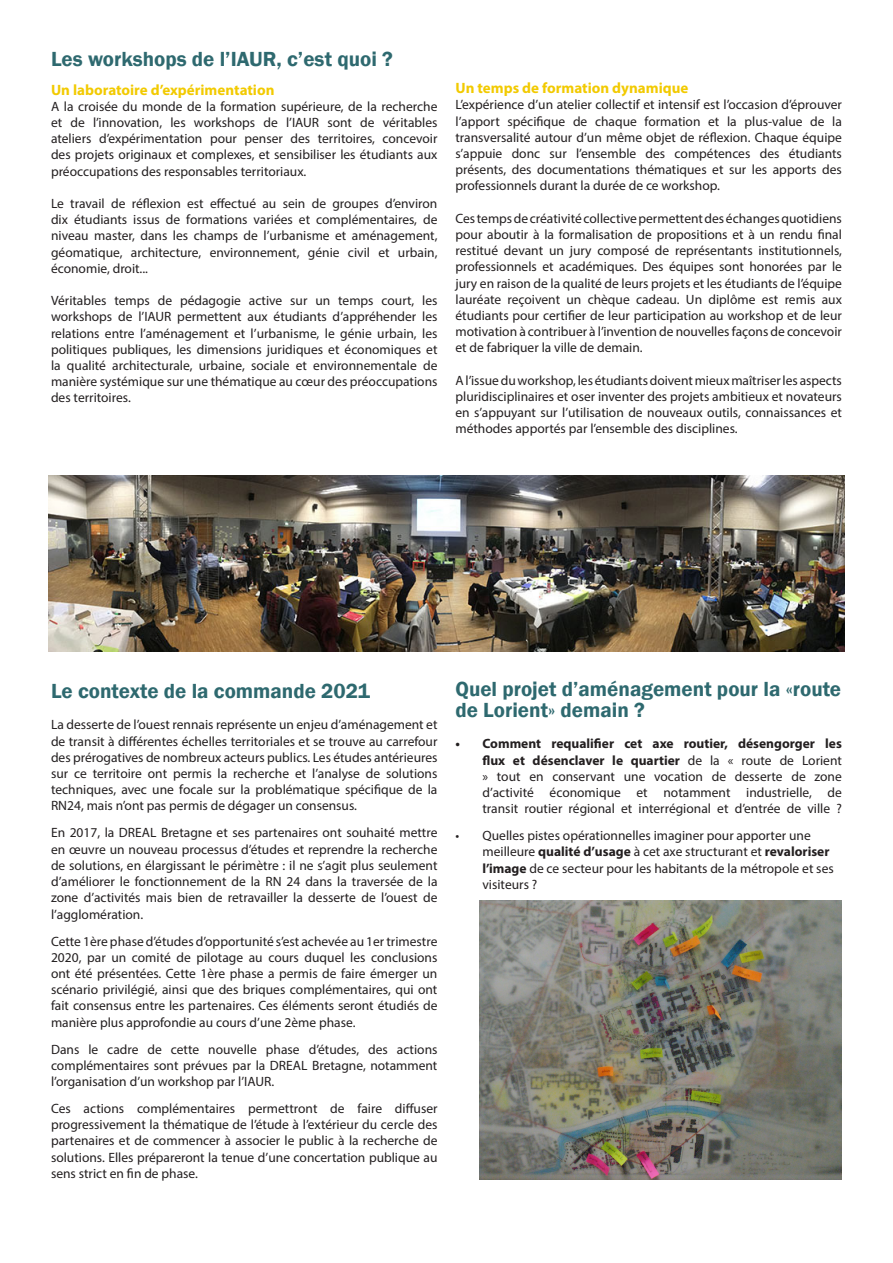
<style>
.page{position:relative;width:893px;height:1263px;background:#fff}
.page>*{position:absolute;margin:0;border:0;box-sizing:border-box;transform-origin:0 0}
.t1{font:600 21px/21px "Franklin Gothic";color:#2e696f}
.t2{font:700 15px "Myriad Pro";color:#f2ca00}
.t3{font:13.5px/16.2px "Myriad Pro";color:#231f20;text-align:justify}
.s1{font-weight:700}
</style>
<div class="page">
<img style="left:49px;top:475px;width:795px;height:177px">
<img style="left:479px;top:900px;width:363px;height:279px">
<p class="t1" style="left:51px;top:48px;width:343px">Les workshops de l’IAUR, c’est quoi ?</p>
<p class="t2" style="left:51px;top:80px;width:225px">Un laboratoire d’expérimentation</p>
<p class="t3" style="left:51px;top:98px;width:388px">A la croisée du monde de la formation supérieure, de la recherche et de l’innovation, les workshops de l’IAUR sont de véritables ateliers d’expérimentation pour penser des territoires, concevoir des projets originaux et complexes, et sensibiliser les étudiants aux préoccupations des responsables territoriaux.</p>
<p class="t3" style="left:51px;top:195px;width:388px">Le travail de réflexion est effectué au sein de groupes d’environ dix étudiants issus de formations variées et complémentaires, de niveau master, dans les champs de l’urbanisme et aménagement, géomatique, architecture, environnement, génie civil et urbain, économie, droit...</p>
<p class="t3" style="left:51px;top:292px;width:388px">Véritables temps de pédagogie active sur un temps court, les workshops de l’IAUR permettent aux étudiants d’appréhender les relations entre l’aménagement et l’urbanisme, le génie urbain, les politiques publiques, les dimensions juridiques et économiques et la qualité architecturale, urbaine, sociale et environnementale de manière systémique sur une thématique au cœur des préoccupations des territoires.</p>
<p class="t2" style="left:455px;top:78px;width:234px">Un temps de formation dynamique</p>
<p class="t3" style="left:455px;top:96px;width:388px">L’expérience d’un atelier collectif et intensif est l’occasion d’éprouver l’apport spécifique de chaque formation et la plus-value de la transversalité autour d’un même objet de réflexion. Chaque équipe s’appuie donc sur l’ensemble des compétences des étudiants présents, des documentations thématiques et sur les apports des professionnels durant la durée de ce workshop.</p>
<p class="t3" style="left:455px;top:210px;width:388px">Ces temps de créativité collective permettent des échanges quotidiens pour aboutir à la formalisation de propositions et à un rendu final restitué devant un jury composé de représentants institutionnels, professionnels et académiques. Des équipes sont honorées par le jury en raison de la qualité de leurs projets et les étudiants de l’équipe lauréate reçoivent un chèque cadeau. Un diplôme est remis aux étudiants pour certifier de leur participation au workshop et de leur motivation à contribuer à l’invention de nouvelles façons de concevoir et de fabriquer la ville de demain.</p>
<p class="t3" style="left:455px;top:372px;width:388px">A l’issue du workshop, les étudiants doivent mieux maîtriser les aspects pluridisciplinaires et oser inventer des projets ambitieux et novateurs en s’appuyant sur l’utilisation de nouveaux outils, connaissances et méthodes apportés par l’ensemble des disciplines.</p>
<p class="t1" style="left:51px;top:681px;width:321px">Le contexte de la commande 2021</p>
<p class="t3" style="left:51px;top:717px;width:388px">La desserte de l’ouest rennais représente un enjeu d’aménagement et de transit à différentes échelles territoriales et se trouve au carrefour des prérogatives de nombreux acteurs publics. Les études antérieures sur ce territoire ont permis la recherche et l’analyse de solutions techniques, avec une focale sur la problématique spécifique de la RN24, mais n’ont pas permis de dégager un consensus.</p>
<p class="t3" style="left:51px;top:825px;width:388px">En 2017, la DREAL Bretagne et ses partenaires ont souhaité mettre en œuvre un nouveau processus d’études et reprendre la recherche de solutions, en élargissant le périmètre : il ne s’agit plus seulement d’améliorer le fonctionnement de la RN 24 dans la traversée de la zone d’activités mais bien de retravailler la desserte de l’ouest de l’agglomération.</p>
<p class="t3" style="left:51px;top:933px;width:388px">Cette 1ère phase d’études d’opportunité s’est achevée au 1er trimestre 2020, par un comité de pilotage au cours duquel les conclusions ont été présentées. Cette 1ère phase a permis de faire émerger un scénario privilégié, ainsi que des briques complémentaires, qui ont fait consensus entre les partenaires. Ces éléments seront étudiés de manière plus approfondie au cours d’une 2ème phase.</p>
<p class="t3" style="left:51px;top:1041px;width:388px">Dans le cadre de cette nouvelle phase d’études, des actions complémentaires sont prévues par la DREAL Bretagne, notamment l’organisation d’un workshop par l’IAUR.</p>
<p class="t3" style="left:51px;top:1100px;width:388px">Ces actions complémentaires permettront de faire diffuser progressivement la thématique de l’étude à l’extérieur du cercle des partenaires et de commencer à associer le public à la recherche de solutions. Elles prépareront la tenue d’une concertation publique au sens strict en fin de phase.</p>
<p class="t1" style="left:455px;top:679px;width:387px">Quel projet d’aménagement pour la «route de Lorient» demain ?</p>
<p class="t3" style="left:482px;top:735px;width:361px;text-indent:-27px"><span class="s1">• Comment requalifier cet axe routier, désengorger les flux et désenclaver le quartier</span> de la « route de Lorient » tout en conservant une vocation de desserte de zone d’activité économique et notamment industrielle, de transit routier régional et interrégional et d’entrée de ville ?</p>
<p class="t3" style="left:482px;top:827px;width:353px;text-align:left;text-indent:-27px">• Quelles pistes opérationnelles imaginer pour apporter une meilleure <span class="s1">qualité d’usage</span> à cet axe structurant et <span class="s1">revaloriser l’image</span> de ce secteur pour les habitants de la métropole et ses visiteurs ?</p>
</div>
